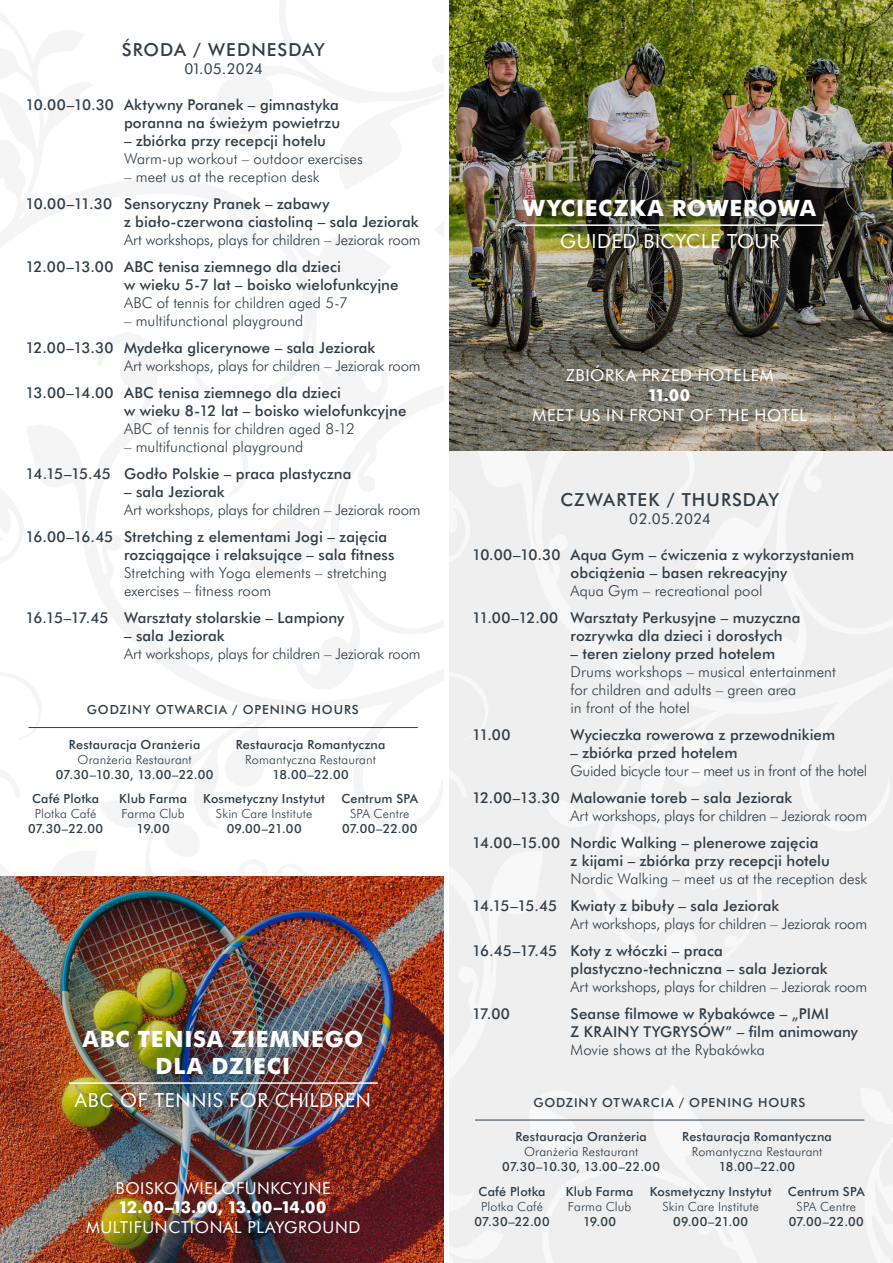
<style>
.page{position:relative;width:893px;height:1263px;background:#fff}
.page>*{position:absolute;margin:0;border:0;box-sizing:border-box;transform-origin:0 0}
.t1{font:800 22.5px/27px "Futura BT";letter-spacing:.03em;color:#fff;text-align:center}
.t2{font:19.5px "Futura BT";letter-spacing:.03em;color:#fff}
.t3{font:500 18px "Futura BT";letter-spacing:.055em;color:#313e48}
.t4{font:16.5px "Futura BT";letter-spacing:.035em;color:#fff}
.t5{font:800 16.5px "Futura BT";letter-spacing:.03em;color:#fff}
.t6{font:500 15px/18px "Futura BT";letter-spacing:.005em;color:#313e48}
.t7{font:300 15px/18px "Futura BT";letter-spacing:-.005em;color:#313e48}
.t8{font:15px "Futura BT";letter-spacing:.06em;color:#313e48}
.t9{font:500 12.6px "Futura BT";letter-spacing:.015em;color:#313e48}
.t10{font:300 12.6px "Futura BT";letter-spacing:.01em;color:#313e48}
.t11{font:500 12.6px "Futura BT";letter-spacing:.075em;color:#313e48}
</style>
<div class="page">
<svg style="left:449px;top:450px;width:444px;height:813px;fill:#efefef"></svg>
<hr style="left:475px;top:1119px;width:389px;height:1px;background:#313e48">
<hr style="left:29px;top:727px;width:389px;height:1px;background:#313e48">
<img style="left:0;top:876px;width:444px;height:387px">
<hr style="left:69px;top:1082px;width:309px;height:2px;background:#fff">
<img style="left:449px;top:0;width:444px;height:450px">
<hr style="left:515px;top:224px;width:309px;height:2px;background:#fff">
<p class="t3" style="left:122px;top:37px;width:204px">ŚRODA / WEDNESDAY</p>
<p class="t8" style="left:184px;top:59px;width:79px">01.05.2024</p>
<p class="t6" style="left:26px;top:95px;width:316px;text-align:right">10.00–10.30 Aktywny Poranek – gimnastyka poranna na świeżym powietrzu</p>
<p class="t6" style="left:124px;top:131px;width:204px">– zbiórka przy recepcji hotelu</p>
<p class="t7" style="left:124px;top:149px;width:240px">Warm-up workout – outdoor exercises</p>
<p class="t7" style="left:124px;top:167px;width:197px">– meet us at the reception desk</p>
<p class="t6" style="left:124px;top:194px;width:296px;text-indent:-99px">10.00–11.30 Sensoryczny Pranek – zabawy<br>z biało-czerwona ciastoliną – sala Jeziorak</p>
<p class="t7" style="left:124px;top:230px;width:298px">Art workshops, plays for children – Jeziorak room</p>
<p class="t6" style="left:124px;top:257px;width:276px;text-indent:-99px">12.00–13.00 ABC tenisa ziemnego dla dzieci<br>w wieku 5-7 lat – boisko wielofunkcyjne</p>
<p class="t7" style="left:124px;top:293px;width:225px">ABC of tennis for children aged 5-7</p>
<p class="t7" style="left:124px;top:311px;width:181px">– multifunctional playground</p>
<p class="t6" style="left:26px;top:338px;width:351px">12.00–13.30 Mydełka glicerynowe – sala Jeziorak</p>
<p class="t7" style="left:124px;top:356px;width:298px">Art workshops, plays for children – Jeziorak room</p>
<p class="t6" style="left:124px;top:383px;width:284px;text-indent:-99px">13.00–14.00 ABC tenisa ziemnego dla dzieci<br>w wieku 8-12 lat – boisko wielofunkcyjne</p>
<p class="t7" style="left:124px;top:419px;width:232px">ABC of tennis for children aged 8-12</p>
<p class="t7" style="left:124px;top:437px;width:181px">– multifunctional playground</p>
<p class="t6" style="left:26px;top:464px;width:327px">14.15–15.45 Godło Polskie – praca plastyczna</p>
<p class="t6" style="left:124px;top:482px;width:102px">– sala Jeziorak</p>
<p class="t7" style="left:124px;top:500px;width:298px">Art workshops, plays for children – Jeziorak room</p>
<p class="t6" style="left:124px;top:527px;width:272px;text-indent:-99px">16.00–16.45 Stretching z elementami Jogi – zajęcia rozciągające i relaksujące – sala fitness</p>
<p class="t7" style="left:124px;top:563px;width:264px">Stretching with Yoga elements – stretching exercises – fitness room</p>
<p class="t6" style="left:26px;top:608px;width:320px">16.15–17.45 Warsztaty stolarskie – Lampiony</p>
<p class="t6" style="left:124px;top:626px;width:102px">– sala Jeziorak</p>
<p class="t7" style="left:124px;top:644px;width:298px">Art workshops, plays for children – Jeziorak room</p>
<p class="t11" style="left:87px;top:701px;width:273px">GODZINY OTWARCIA / OPENING HOURS</p>
<p class="t9" style="left:69px;top:735px;width:133px">Restauracja Oranżeria</p>
<p class="t10" style="left:78px;top:751px;width:116px">Oranżeria Restaurant</p>
<p class="t9" style="left:56px;top:765px;width:159px">07.30–10.30, 13.00–22.00</p>
<p class="t9" style="left:236px;top:735px;width:151px">Restauracja Romantyczna</p>
<p class="t10" style="left:245px;top:751px;width:132px">Romantyczna Restaurant</p>
<p class="t9" style="left:272px;top:765px;width:78px">18.00–22.00</p>
<p class="t9" style="left:32px;top:790px;width:69px">Café Plotka</p>
<p class="t10" style="left:35px;top:805px;width:63px">Plotka Café</p>
<p class="t9" style="left:28px;top:820px;width:77px">07.30–22.00</p>
<p class="t9" style="left:119px;top:790px;width:69px">Klub Farma</p>
<p class="t10" style="left:121px;top:805px;width:65px">Farma Club</p>
<p class="t9" style="left:137px;top:820px;width:35px">19.00</p>
<p class="t9" style="left:203px;top:790px;width:123px">Kosmetyczny Instytut</p>
<p class="t10" style="left:216px;top:805px;width:98px">Skin Care Institute</p>
<p class="t9" style="left:227px;top:820px;width:76px">09.00–21.00</p>
<p class="t9" style="left:341px;top:790px;width:78px">Centrum SPA</p>
<p class="t10" style="left:350px;top:805px;width:61px">SPA Centre</p>
<p class="t9" style="left:342px;top:820px;width:77px">07.00–22.00</p>
<h1 class="t1" style="left:83px;top:1024px;width:282px">ABC TENISA ZIEMNEGO<br>DLA DZIECI</h1>
<h2 class="t2" style="left:75px;top:1086px;width:298px">ABC OF TENNIS FOR CHILDREN</h2>
<p class="t4" style="left:116px;top:1176px;width:217px">BOISKO WIELOFUNKCYJNE</p>
<p class="t5" style="left:120px;top:1196px;width:208px">12.00–13.00, 13.00–14.00</p>
<p class="t4" style="left:86px;top:1216px;width:276px">MULTIFUNCTIONAL PLAYGROUND</p>
<h1 class="t1" style="left:523px;top:193px;width:294px">WYCIECZKA ROWEROWA</h1>
<h2 class="t2" style="left:560px;top:228px;width:221px">GUIDED BICYCLE TOUR</h2>
<p class="t4" style="left:566px;top:364px;width:210px">ZBIÓRKA PRZED HOTELEM</p>
<p class="t5" style="left:649px;top:383px;width:42px">11.00</p>
<p class="t4" style="left:532px;top:403px;width:276px">MEET US IN FRONT OF THE HOTEL</p>
<p class="t3" style="left:560px;top:487px;width:220px">CZWARTEK / THURSDAY</p>
<p class="t8" style="left:629px;top:509px;width:83px">02.05.2024</p>
<p class="t6" style="left:570px;top:545px;width:285px;text-indent:-99px">10.00–10.30 Aqua Gym – ćwiczenia z wykorzystaniem obciążenia – basen rekreacyjny</p>
<p class="t7" style="left:570px;top:581px;width:194px">Aqua Gym – recreational pool</p>
<p class="t6" style="left:570px;top:608px;width:232px;text-indent:-99px">11.00–12.00 Warsztaty Perkusyjne – muzyczna rozrywka dla dzieci i dorosłych</p>
<p class="t6" style="left:570px;top:644px;width:206px">– teren zielony przed hotelem</p>
<p class="t7" style="left:570px;top:662px;width:267px">Drums workshops – musical entertainment for children and adults – green area<br>in front of the hotel</p>
<p class="t6" style="left:472px;top:725px;width:40px">11.00</p>
<p class="t6" style="left:570px;top:725px;width:266px">Wycieczka rowerowa z przewodnikiem</p>
<p class="t6" style="left:570px;top:743px;width:168px">– zbiórka przed hotelem</p>
<p class="t7" style="left:570px;top:761px;width:298px">Guided bicycle tour – meet us in front of the hotel</p>
<p class="t6" style="left:472px;top:788px;width:322px">12.00–13.30 Malowanie toreb – sala Jeziorak</p>
<p class="t7" style="left:570px;top:806px;width:298px">Art workshops, plays for children – Jeziorak room</p>
<p class="t6" style="left:570px;top:833px;width:261px;text-indent:-99px">14.00–15.00 Nordic Walking – plenerowe zajęcia<br>z kijami – zbiórka przy recepcji hotelu</p>
<p class="t7" style="left:570px;top:869px;width:298px">Nordic Walking – meet us at the reception desk</p>
<p class="t6" style="left:472px;top:896px;width:309px">14.15–15.45 Kwiaty z bibuły – sala Jeziorak</p>
<p class="t7" style="left:570px;top:914px;width:298px">Art workshops, plays for children – Jeziorak room</p>
<p class="t6" style="left:570px;top:941px;width:258px;text-indent:-99px">16.45–17.45 Koty z włóczki – praca plastyczno-techniczna – sala Jeziorak</p>
<p class="t7" style="left:570px;top:977px;width:298px">Art workshops, plays for children – Jeziorak room</p>
<p class="t6" style="left:472px;top:1004px;width:39px">17.00</p>
<p class="t6" style="left:570px;top:1004px;width:289px">Seanse filmowe w Rybakówce – „PIMI<br>Z KRAINY TYGRYSÓW” – film animowany</p>
<p class="t7" style="left:570px;top:1040px;width:196px">Movie shows at the Rybakówka</p>
<p class="t11" style="left:533px;top:1093px;width:273px">GODZINY OTWARCIA / OPENING HOURS</p>
<p class="t9" style="left:515px;top:1128px;width:133px">Restauracja Oranżeria</p>
<p class="t10" style="left:524px;top:1143px;width:116px">Oranżeria Restaurant</p>
<p class="t9" style="left:502px;top:1158px;width:159px">07.30–10.30, 13.00–22.00</p>
<p class="t9" style="left:682px;top:1128px;width:151px">Restauracja Romantyczna</p>
<p class="t10" style="left:692px;top:1143px;width:132px">Romantyczna Restaurant</p>
<p class="t9" style="left:719px;top:1158px;width:78px">18.00–22.00</p>
<p class="t9" style="left:479px;top:1182px;width:69px">Café Plotka</p>
<p class="t10" style="left:481px;top:1197px;width:63px">Plotka Café</p>
<p class="t9" style="left:474px;top:1212px;width:77px">07.30–22.00</p>
<p class="t9" style="left:566px;top:1182px;width:69px">Klub Farma</p>
<p class="t10" style="left:568px;top:1197px;width:65px">Farma Club</p>
<p class="t9" style="left:583px;top:1212px;width:35px">19.00</p>
<p class="t9" style="left:650px;top:1182px;width:123px">Kosmetyczny Instytut</p>
<p class="t10" style="left:662px;top:1197px;width:98px">Skin Care Institute</p>
<p class="t9" style="left:673px;top:1212px;width:76px">09.00–21.00</p>
<p class="t9" style="left:788px;top:1182px;width:78px">Centrum SPA</p>
<p class="t10" style="left:797px;top:1197px;width:61px">SPA Centre</p>
<p class="t9" style="left:789px;top:1212px;width:77px">07.00–22.00</p>
</div>
